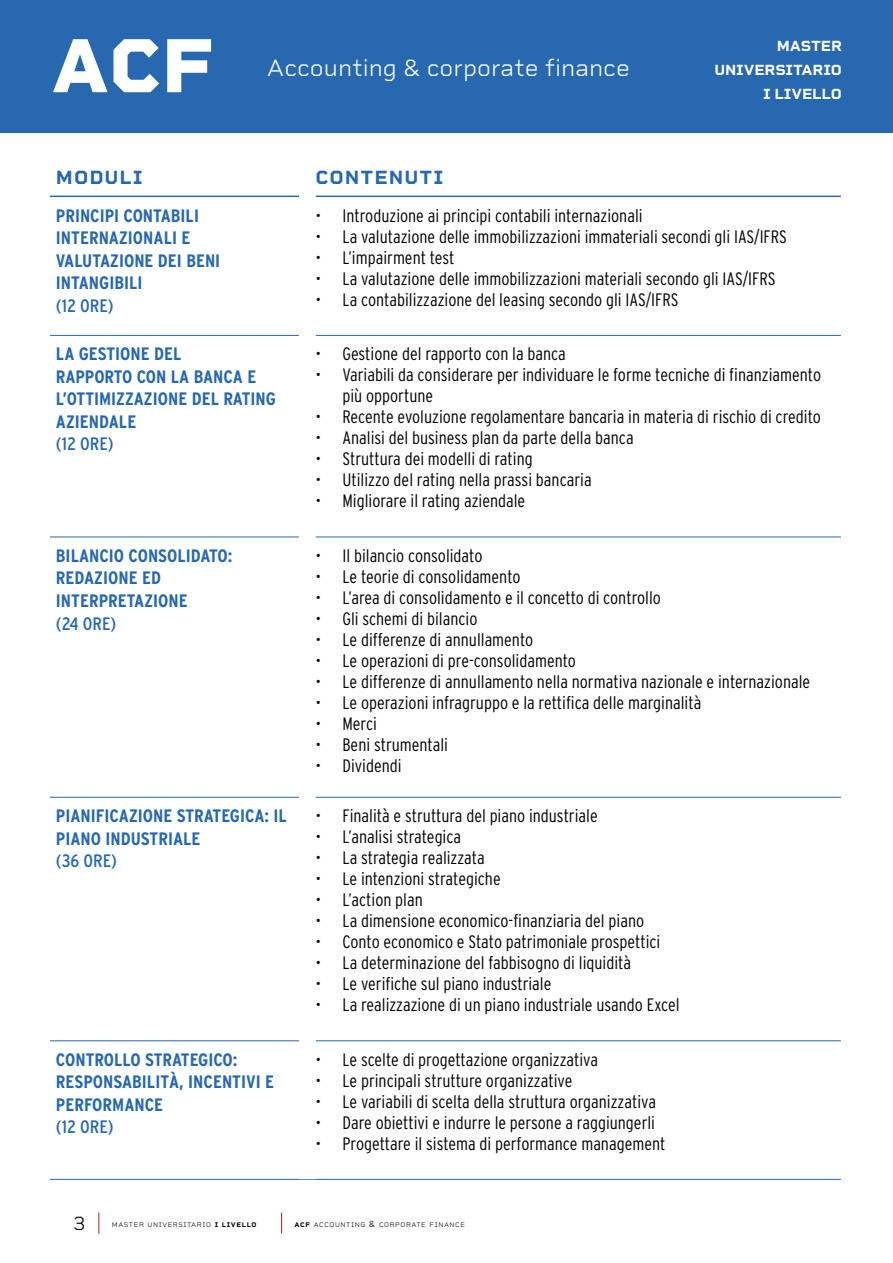
<style>
.page{position:relative;width:893px;height:1263px;background:#fff}
.page>*{position:absolute;margin:0;border:0;box-sizing:border-box;transform-origin:0 0}
.t1{font:800 78px "Rigid Square";color:#fff}
.t2{font:300 24px "Rigid Square";color:#fff}
.t3{font:700 19.5px "Rigid Square";letter-spacing:.05em;color:#2768b1}
.t4{font:300 19.5px "Rigid Square";color:#000}
.t5{font:300 18px/21px "Interstate Condensed";color:#000}
.t6{font:700 18px/22.5px "Interstate Condensed";color:#2768b1;scale:1.05 1}
.t7{font:18px "Interstate Condensed";color:#2768b1;scale:1.05 1}
.t8{font:700 15px/24px "Rigid Square";letter-spacing:-.01em;color:#fff;text-align:right}
.t9{font:300 6.9px "Rigid Square";letter-spacing:.085em;color:#000}
.s1{font-weight:700}
.s2{font-size:9px}
</style>
<div class="page">
<hr style="left:50px;top:196px;width:249px;height:1px;background:#2768b1">
<hr style="left:315px;top:196px;width:526px;height:1px;background:#2768b1">
<hr style="left:50px;top:335px;width:249px;height:1px;background:#2768b1">
<hr style="left:315px;top:335px;width:526px;height:1px;background:#2768b1">
<hr style="left:50px;top:797px;width:249px;height:1px;background:#2768b1">
<hr style="left:315px;top:797px;width:526px;height:1px;background:#2768b1">
<hr style="left:50px;top:1040px;width:249px;height:1px;background:#2768b1">
<hr style="left:315px;top:1040px;width:526px;height:1px;background:#2768b1">
<hr style="left:50px;top:1179px;width:257px;height:1px;background:#2768b1">
<hr style="left:307px;top:1179px;width:534px;height:1px;background:#2768b1">
<hr style="left:50px;top:537px;width:249px;height:1px;background:#2768b1">
<hr style="left:315px;top:537px;width:526px;height:1px;background:#2768b1">
<svg style="left:99px;top:1212px;width:1px;height:21px"></svg>
<svg style="left:281px;top:1212px;width:1px;height:21px"></svg>
<div style="left:0;top:0;width:893px;height:133px;background:#2768b1"></div>
<h1 class="t1" style="left:51px;top:18px;width:164px">ACF</h1>
<h2 class="t2" style="left:267px;top:53px;width:364px">Accounting &amp; corporate finance</h2>
<p class="t8" style="left:714px;top:33px;width:129px">MASTER<br>UNIVERSITARIO</p>
<p class="t8" style="left:763px;top:81px;width:80px">I LIVELLO</p>
<p class="t3" style="left:56px;top:166px;width:89px">MODULI</p>
<p class="t3" style="left:315px;top:166px;width:129px">CONTENUTI</p>
<p class="t6" style="left:56px;top:204px;width:158px">PRINCIPI CONTABILI<br>INTERNAZIONALI E<br>VALUTAZIONE DEI BENI<br>INTANGIBILI</p>
<p class="t7" style="left:56px;top:295px;width:57px">(12 ORE)</p>
<p class="t5" style="left:315px;top:205px;width:329px">• Introduzione ai principi contabili internazionali</p>
<p class="t5" style="left:315px;top:226px;width:473px">• La valutazione delle immobilizzazioni immateriali secondi gli IAS/IFRS</p>
<p class="t5" style="left:315px;top:247px;width:141px">• L’impairment test</p>
<p class="t5" style="left:315px;top:268px;width:461px">• La valutazione delle immobilizzazioni materiali secondo gli IAS/IFRS</p>
<p class="t5" style="left:315px;top:289px;width:365px">• La contabilizzazione del leasing secondo gli IAS/IFRS</p>
<p class="t6" style="left:56px;top:343px;width:211px">LA GESTIONE DEL<br>RAPPORTO CON LA BANCA E<br>L’OTTIMIZZAZIONE DEL RATING<br>AZIENDALE</p>
<p class="t7" style="left:56px;top:434px;width:57px">(12 ORE)</p>
<p class="t5" style="left:315px;top:343px;width:252px">• Gestione del rapporto con la banca</p>
<p class="t5" style="left:342px;top:364px;width:480px;text-indent:-27px">• Variabili da considerare per individuare le forme tecniche di finanziamento più opportune</p>
<p class="t5" style="left:315px;top:406px;width:507px">• Recente evoluzione regolamentare bancaria in materia di rischio di credito</p>
<p class="t5" style="left:315px;top:427px;width:320px">• Analisi del business plan da parte della banca</p>
<p class="t5" style="left:315px;top:448px;width:219px">• Struttura dei modelli di rating</p>
<p class="t5" style="left:315px;top:469px;width:278px">• Utilizzo del rating nella prassi bancaria</p>
<p class="t5" style="left:315px;top:490px;width:211px">• Migliorare il rating aziendale</p>
<p class="t6" style="left:56px;top:544px;width:170px">BILANCIO CONSOLIDATO:<br>REDAZIONE ED<br>INTERPRETAZIONE</p>
<p class="t7" style="left:56px;top:613px;width:59px">(24 ORE)</p>
<p class="t5" style="left:315px;top:545px;width:168px">• Il bilancio consolidato</p>
<p class="t5" style="left:315px;top:566px;width:207px">• Le teorie di consolidamento</p>
<p class="t5" style="left:315px;top:587px;width:347px">• L’area di consolidamento e il concetto di controllo</p>
<p class="t5" style="left:315px;top:608px;width:163px">• Gli schemi di bilancio</p>
<p class="t5" style="left:315px;top:629px;width:219px">• Le differenze di annullamento</p>
<p class="t5" style="left:315px;top:650px;width:262px">• Le operazioni di pre-consolidamento</p>
<p class="t5" style="left:315px;top:671px;width:496px">• Le differenze di annullamento nella normativa nazionale e internazionale</p>
<p class="t5" style="left:315px;top:692px;width:387px">• Le operazioni infragruppo e la rettifica delle marginalità</p>
<p class="t5" style="left:315px;top:713px;width:63px">• Merci</p>
<p class="t5" style="left:315px;top:734px;width:134px">• Beni strumentali</p>
<p class="t5" style="left:315px;top:755px;width:88px">• Dividendi</p>
<p class="t6" style="left:56px;top:805px;width:222px">PIANIFICAZIONE STRATEGICA: IL<br>PIANO INDUSTRIALE</p>
<p class="t7" style="left:56px;top:851px;width:60px">(36 ORE)</p>
<p class="t5" style="left:315px;top:805px;width:284px">• Finalità e struttura del piano industriale</p>
<p class="t5" style="left:315px;top:826px;width:147px">• L’analisi strategica</p>
<p class="t5" style="left:315px;top:847px;width:171px">• La strategia realizzata</p>
<p class="t5" style="left:315px;top:868px;width:187px">• Le intenzioni strategiche</p>
<p class="t5" style="left:315px;top:889px;width:109px">• L’action plan</p>
<p class="t5" style="left:315px;top:910px;width:330px">• La dimensione economico-finanziaria del piano</p>
<p class="t5" style="left:315px;top:931px;width:346px">• Conto economico e Stato patrimoniale prospettici</p>
<p class="t5" style="left:315px;top:952px;width:317px">• La determinazione del fabbisogno di liquidità</p>
<p class="t5" style="left:315px;top:973px;width:237px">• Le verifiche sul piano industriale</p>
<p class="t5" style="left:315px;top:994px;width:366px">• La realizzazione di un piano industriale usando Excel</p>
<p class="t6" style="left:56px;top:1048px;width:209px">CONTROLLO STRATEGICO:<br>RESPONSABILITÀ, INCENTIVI E<br>PERFORMANCE</p>
<p class="t7" style="left:56px;top:1117px;width:57px">(12 ORE)</p>
<p class="t5" style="left:315px;top:1049px;width:284px">• Le scelte di progettazione organizzativa</p>
<p class="t5" style="left:315px;top:1070px;width:258px">• Le principali strutture organizzative</p>
<p class="t5" style="left:315px;top:1091px;width:342px">• Le variabili di scelta della struttura organizzativa</p>
<p class="t5" style="left:315px;top:1112px;width:341px">• Dare obiettivi e indurre le persone a raggiungerli</p>
<p class="t5" style="left:315px;top:1133px;width:351px">• Progettare il sistema di performance management</p>
<p class="t4" style="left:73px;top:1212px;width:14px">3</p>
<p class="t9" style="left:112px;top:1220px;width:146px">MASTER UNIVERSITARIO <span class="s1">I LIVELLO</span></p>
<p class="t9" style="left:295px;top:1220px;width:172px"><span class="s1">ACF</span> ACCOUNTING <span class="s2">&amp;</span> CORPORATE FINANCE</p>
</div>
